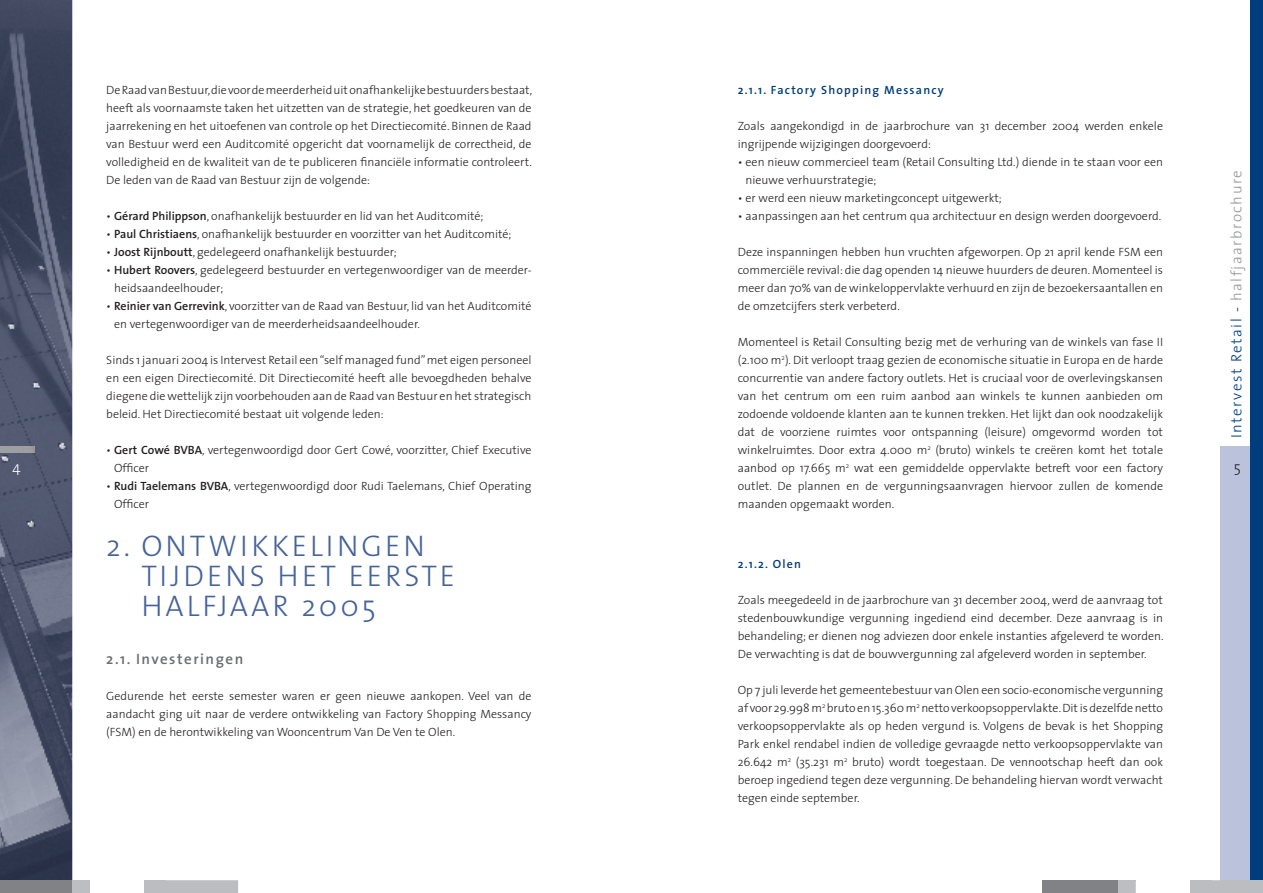
<style>
.page{position:relative;width:1263px;height:893px;background:#fff}
.page>*{position:absolute;margin:0;border:0;box-sizing:border-box;transform-origin:0 0}
.t1{font:300 30px/30px "The Sans";letter-spacing:.1em;color:#46639a}
.t2{font:300 15px "The Sans";letter-spacing:.1em;color:#939598}
.t3{font:600 15px "The Sans";letter-spacing:.1em;color:#6c6d70}
.t4{font:300 15px "The Sans";color:#fff}
.t5{font:300 15px "The Sans";color:#231f20}
.t6{font:300 12px/18px "The Sans";color:#231f20;text-align:justify}
.t7{font:600 12px "The Sans";letter-spacing:.1em;color:#013d7d}
.s1{font-weight:600}
.s2{color:#013d7d}
.s3{color:#231f20}
</style>
<div class="page">
<img style="left:0;top:0;width:72px;height:880px">
<div style="left:0;top:880px;width:89px;height:13px;background:#808285"></div>
<svg style="left:72px;top:880px;width:166px;height:13px"></svg>
<div style="left:145px;top:880px;width:21px;height:13px;background:#bcbdc0"></div>
<img style="left:0;top:446px;width:34px;height:7px">
<div style="left:1250px;top:0;width:13px;height:893px;background:#013d7d"></div>
<div style="left:1220px;top:446px;width:30px;height:434px;background:#bbc2db"></div>
<div style="left:1042px;top:880px;width:93px;height:13px;background:#808285"></div>
<svg style="left:1118px;top:880px;width:102px;height:13px"></svg>
<div style="left:1254px;top:880px;width:9px;height:13px;background:#bcbdc0"></div>
<div style="left:1220px;top:880px;width:30px;height:13px;background:#bcbdc0"></div>
<hr style="left:1250px;top:880px;width:4px;height:13px;background:#bcbdc0">
<div style="left:1191px;top:880px;width:21px;height:13px;background:#bcbdc0"></div>
<p class="t7" style="left:738px;top:80px;width:207px">2.1.1. Factory Shopping Messancy</p>
<p class="t6" style="left:738px;top:116px;width:427px">Zoals aangekondigd in de jaarbrochure van 31 december 2004 werden enkele ingrijpende wijzigingen doorgevoerd:</p>
<p class="t6" style="left:746px;top:152px;width:419px;text-indent:-8px">• een nieuw commercieel team (Retail Consulting Ltd.) diende in te staan voor een nieuwe verhuurstrategie;</p>
<p class="t6" style="left:738px;top:188px;width:265px">• er werd een nieuw marketingconcept uitgewerkt;</p>
<p class="t6" style="left:738px;top:206px;width:425px">• aanpassingen aan het centrum qua architectuur en design werden doorgevoerd.</p>
<p class="t6" style="left:738px;top:242px;width:427px">Deze inspanningen hebben hun vruchten afgeworpen. Op 21 april kende FSM een commerciële revival: die dag openden 14 nieuwe huurders de deuren. Momenteel is meer dan 70% van de winkeloppervlakte verhuurd en zijn de bezoekersaantallen en de omzetcijfers sterk verbeterd.</p>
<p class="t6" style="left:738px;top:332px;width:427px">Momenteel is Retail Consulting bezig met de verhuring van de winkels van fase II (2.100 m<sup>2</sup>). Dit verloopt traag gezien de economische situatie in Europa en de harde concurrentie van andere factory outlets. Het is cruciaal voor de overlevingskansen van het centrum om een ruim aanbod aan winkels te kunnen aanbieden om zodoende voldoende klanten aan te kunnen trekken. Het lijkt dan ook noodzakelijk dat de voorziene ruimtes voor ontspanning (leisure) omgevormd worden tot winkelruimtes. Door extra 4.000 m<sup>2</sup> (bruto) winkels te creëren komt het totale aanbod op 17.665 m<sup>2</sup> wat een gemiddelde oppervlakte betreft voor een factory outlet. De plannen en de vergunningsaanvragen hiervoor zullen de komende maanden opgemaakt worden.</p>
<p class="t6" style="left:106px;top:80px;width:427px">De Raad van Bestuur, die voor de meerderheid uit onafhankelijke bestuurders bestaat, heeft als voornaamste taken het uitzetten van de strategie, het goedkeuren van de jaarrekening en het uitoefenen van controle op het Directiecomité. Binnen de Raad van Bestuur werd een Auditcomité opgericht dat voornamelijk de correctheid, de volledigheid en de kwaliteit van de te publiceren financiële informatie controleert.<br>De leden van de Raad van Bestuur zijn de volgende:</p>
<p class="t6" style="left:106px;top:206px;width:379px">• <span class="s1">Gérard Philippson</span>, onafhankelijk bestuurder en lid van het Auditcomité;</p>
<p class="t6" style="left:106px;top:224px;width:407px">• <span class="s1">Paul Christiaens</span>, onafhankelijk bestuurder en voorzitter van het Auditcomité;</p>
<p class="t6" style="left:106px;top:242px;width:292px">• <span class="s1">Joost Rijnboutt</span>, gedelegeerd onafhankelijk bestuurder;</p>
<p class="t6" style="left:114px;top:260px;width:419px;text-indent:-8px">• <span class="s1">Hubert Roovers</span>, gedelegeerd bestuurder en vertegenwoordiger van de meerder&shy;heidsaandeelhouder;</p>
<p class="t6" style="left:114px;top:296px;width:419px;text-indent:-8px">• <span class="s1">Reinier van Gerrevink</span>, voorzitter van de Raad van Bestuur, lid van het Auditcomité en vertegenwoordiger van de meerderheidsaandeelhouder.</p>
<p class="t6" style="left:106px;top:350px;width:427px">Sinds 1 januari 2004 is Intervest Retail een “self managed fund” met eigen personeel en een eigen Directiecomité. Dit Directiecomité heeft alle bevoegdheden behalve diegene die wettelijk zijn voorbehouden aan de Raad van Bestuur en het strategisch beleid. Het Directiecomité bestaat uit volgende leden:</p>
<p class="t6" style="left:114px;top:440px;width:419px;text-indent:-8px">• <span class="s1">Gert Cowé BVBA</span>, vertegenwoordigd door Gert Cowé, voorzitter, Chief Executive<br>Officer</p>
<p class="t6" style="left:114px;top:476px;width:419px;text-indent:-8px">• <span class="s1">Rudi Taelemans BVBA</span>, vertegenwoordigd door Rudi Taelemans, Chief Operating<br>Officer</p>
<h1 class="t1" style="left:141px;top:530px;width:315px;text-indent:-35px">2. ONTWIKKELINGEN<br>TIJDENS HET EERSTE<br>HALFJAAR 2005</h1>
<p class="t3" style="left:106px;top:646px;width:138px">2.1. Investeringen</p>
<p class="t6" style="left:106px;top:686px;width:427px">Gedurende het eerste semester waren er geen nieuwe aankopen. Veel van de aandacht ging uit naar de verdere ontwikkeling van Factory Shopping Messancy (FSM) en de herontwikkeling van Wooncentrum Van De Ven te Olen.</p>
<p class="t2" style="left:1224px;top:438px;width:269px;rotate:-90deg"><span class="s2">Intervest Retail</span> <span class="s3">-</span> halfjaarbrochure</p>
<p class="t4" style="left:13px;top:454px;width:10px">4</p>
<p class="t5" style="left:1234px;top:454px;width:9px">5</p>
<p class="t7" style="left:738px;top:554px;width:65px">2.1.2. Olen</p>
<p class="t6" style="left:738px;top:590px;width:427px">Zoals meegedeeld in de jaarbrochure van 31 december 2004, werd de aanvraag tot stedenbouwkundige vergunning ingediend eind december. Deze aanvraag is in behandeling; er dienen nog adviezen door enkele instanties afgeleverd te worden.<br>De verwachting is dat de bouwvergunning zal afgeleverd worden in september.</p>
<p class="t6" style="left:738px;top:680px;width:427px">Op 7 juli leverde het gemeentebestuur van Olen een socio-economische vergunning af voor 29.998 m<sup>2</sup> bruto en 15.360 m<sup>2</sup> netto verkoopsoppervlakte. Dit is dezelfde netto verkoopsoppervlakte als op heden vergund is. Volgens de bevak is het Shopping Park enkel rendabel indien de volledige gevraagde netto verkoopsoppervlakte van 26.642 m<sup>2</sup> (35.231 m<sup>2</sup> bruto) wordt toegestaan. De vennootschap heeft dan ook beroep ingediend tegen deze vergunning. De behandeling hiervan wordt verwacht tegen einde september.</p>
</div>
